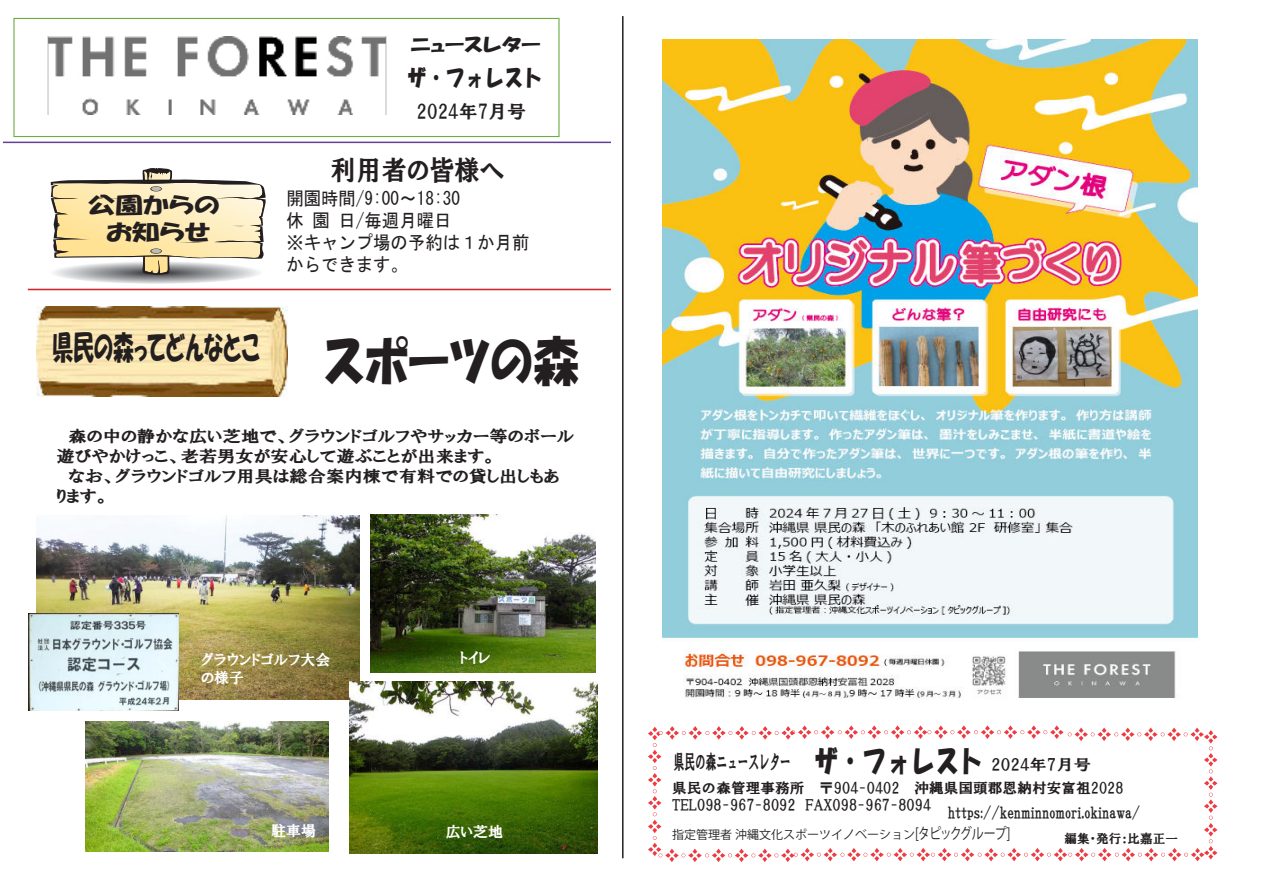
<style>
.page{position:relative;width:1263px;height:893px;background:#fff}
.page>*{position:absolute;margin:0;border:0;box-sizing:border-box;transform-origin:0 0}
.t1{font:32.25px "HGP Soei Kakupoptai";color:#231f20;scale:.65 1}
.t2{font:30.45px "HG Soei Kakupoptai";color:#231f20;scale:.8 1}
.t3{font:27.9px "HGP Soei Presence EB";color:#231f20;scale:.91 1}
.t4{font:23.1px "HG Soei Kakupoptai";color:#231f20;scale:.84 1}
.t5{font:22.2px/26.5px "HGP Soei Kakupoptai";color:#231f20;scale:1.25 1}
.t6{font:20.55px "HGS Soei Presence EB";color:#231f20;scale:.52 1}
.t7{font:18.45px/22.2px "MS Gothic";color:#231f20;scale:.94 1}
.t8{font:18.45px "HGS Soei Presence EB";color:#231f20}
.t9{font:18.3px "HGP Soei Kakupoptai";color:#231f20;scale:1.19 1}
.t10{font:16.5px/19.8px "HGP Soei Presence EB";color:#231f20;scale:1.11 1}
.t11{font:15.3px "HGS Soei Presence EB";color:#231f20;scale:1.13 1}
.t12{font:15px "HGP Soei Presence EB";color:#231f20}
.t13{font:15px "HGP Soei Presence EB";color:#fff}
.t14{font:14.25px/17.2px "HGS Soei Presence EB";color:#231f20}
.t15{font:12.6px "HGP Soei Presence EB";color:#231f20}
.t16{font:12px "Shin M Go Pro Regular 90 ms RKSJ H";color:#231f20}
.s1{font-size:53.1px}
.s2{font-family:"Koz Go Pro";font-size:15px}
</style>
<div class="page">
<div style="left:13px;top:18px;width:546px;height:119px;background:#fff;border:1px solid #6cac44"></div>
<hr style="left:622px;top:16px;width:1px;height:842px;background:#231f20">
<hr style="left:3px;top:142px;width:608px;height:1px;background:#623e99">
<svg style="left:648px;top:725px;width:569px;height:137px"></svg>
<svg style="left:50px;top:168px;width:216px;height:116px"></svg>
<svg style="left:150px;top:186px;width:12px;height:5px"></svg>
<svg style="left:151px;top:187px;width:10px;height:4px"></svg>
<svg style="left:150px;top:248px;width:12px;height:6px"></svg>
<svg style="left:151px;top:249px;width:10px;height:4px"></svg>
<img style="left:37px;top:307px;width:250px;height:89px">
<img style="left:47px;top:36px;width:340px;height:78px">
<hr style="left:28px;top:289px;width:583px;height:1px;background:#d1232a">
<img style="left:36px;top:516px;width:324px;height:183px">
<img style="left:371px;top:514px;width:225px;height:159px">
<img style="left:28px;top:613px;width:150px;height:98px">
<img style="left:350px;top:681px;width:248px;height:172px">
<img style="left:86px;top:722px;width:243px;height:129px">
<img style="left:662px;top:40px;width:535px;height:660px">
<p class="t9" style="left:411px;top:35px;width:111px">ニュースレター</p>
<h3 class="t4" style="left:407px;top:66px;width:163px">ザ・フォレスト</h3>
<h3 class="t5" style="left:88px;top:192px;width:107px">公園からの　お知らせ</h3>
<p class="t8" style="left:416px;top:102px;width:111px">2024年7月号</p>
<h3 class="t3" style="left:331px;top:155px;width:192px">利用者の皆様へ</h3>
<p class="t7" style="left:286px;top:187px;width:260px">開園時間/9:00～18:30<br>休 園 日/毎週月曜日<br>※キャンプ場の予約は１か月前からできます。</p>
<h1 class="t1" style="left:53px;top:331px;width:812px">県民の森ってどんなとこ <span class="s1">スポーツの森</span></h1>
<p class="t10" style="left:56px;top:426px;width:468px;text-indent:12px">森の中の静かな広い芝地で、グラウンドゴルフやサッカー等のボール遊びやかけっこ、老若男女が安心して遊ぶことが出来ます。<br>　なお、グラウンドゴルフ用具は総合案内棟で有料での貸し出しもあ<br>ります。</p>
<p class="t13" style="left:201px;top:652px;width:131px">グラウンドゴルフ大会</p>
<p class="t13" style="left:460px;top:650px;width:32px">トイレ</p>
<p class="t13" style="left:201px;top:670px;width:45px">の様子</p>
<p class="t13" style="left:271px;top:823px;width:46px">駐車場</p>
<p class="t13" style="left:446px;top:824px;width:59px">広い芝地</p>
<h2 class="t2" style="left:814px;top:745px;width:213px">ザ・フォレスト</h2>
<p class="t14" style="left:672px;top:779px;width:453px">県民の森管理事務所　〒904-0402　沖縄県国頭郡恩納村安富祖2028<br>TEL098-967-8092 FAX098-967-8094</p>
<p class="t6" style="left:674px;top:751px;width:247px">県民の森ニュースレター　</p>
<p class="t11" style="left:991px;top:756px;width:90px">2024年7月号</p>
<p class="t12" style="left:948px;top:805px;width:194px">https://kenminnomori.okinawa/</p>
<p class="t16" style="left:672px;top:828px;width:340px">指定管理者 沖縄文化スポーツイノベーション<span class="s2">[タピックグループ]</span></p>
<p class="t15" style="left:1064px;top:832px;width:115px">編集・発行：比嘉正一</p>
</div>
